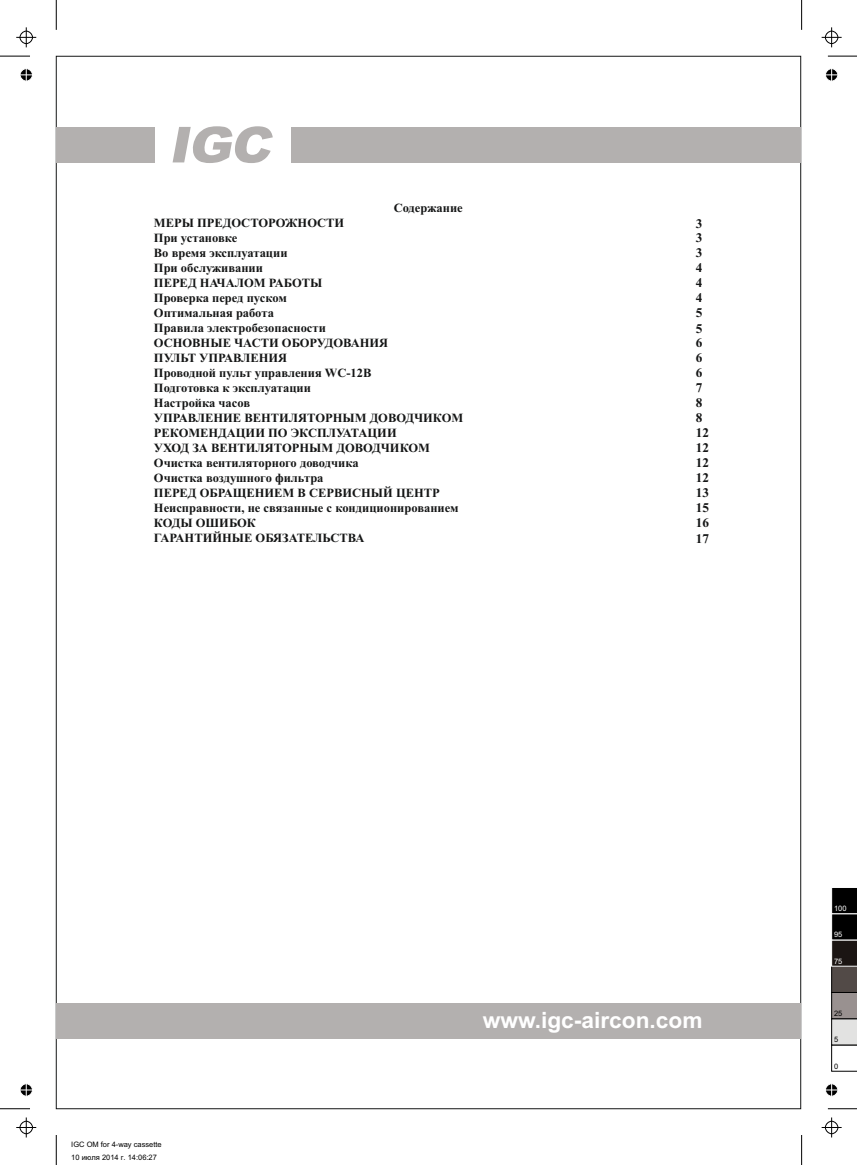
<style>
.page{position:relative;width:857px;height:1165px;background:#fff}
.page>*{position:absolute;margin:0;border:0;box-sizing:border-box;transform-origin:0 0}
.t1{font:700 22.5px "Arial";color:#fff}
.t2{font:700 13.25px/15.1px "Times New Roman";color:#151616}
.t3{font:700 12.5px/15px "Times New Roman";color:#151616}
.t4{font:7.5px/12.5px "Arial";color:#000}
.t5{font:7.5px "Arial";color:#fff}
</style>
<div class="page">
<svg style="left:173px;top:126px;width:100px;height:37px"></svg>
<div style="left:56px;top:127px;width:99px;height:35px;background:#b3b0af"></div>
<div style="left:56px;top:1003px;width:744px;height:35px;background:#b3b0af"></div>
<div style="left:291px;top:127px;width:509px;height:35px;background:#b3b0af"></div>
<hr style="left:0;top:1108px;width:30px;height:1px;background:#000">
<hr style="left:56px;top:1135px;width:1px;height:30px;background:#000">
<hr style="left:0;top:56px;width:30px;height:1px;background:#000">
<hr style="left:56px;top:0;width:1px;height:30px;background:#000">
<svg style="left:828px;top:56px;width:29px;height:1px"></svg>
<hr style="left:801px;top:0;width:1px;height:30px;background:#000">
<svg style="left:828px;top:1108px;width:29px;height:1px"></svg>
<hr style="left:801px;top:1135px;width:1px;height:30px;background:#000">
<svg style="left:16px;top:1117px;width:20px;height:20px"></svg>
<svg style="left:16px;top:27px;width:20px;height:20px"></svg>
<svg style="left:821px;top:27px;width:20px;height:20px"></svg>
<svg style="left:821px;top:1117px;width:20px;height:20px"></svg>
<svg style="left:20px;top:1083px;width:13px;height:14px"></svg>
<svg style="left:20px;top:68px;width:13px;height:13px"></svg>
<svg style="left:825px;top:68px;width:13px;height:13px"></svg>
<svg style="left:825px;top:1083px;width:13px;height:14px"></svg>
<svg style="left:831px;top:888px;width:26px;height:183px;background:#6b6867"></svg>
<p class="t3" style="left:394px;top:202px;width:71px">Содержание</p>
<p class="t3" style="left:154px;top:217px;width:311px">МЕРЫ ПРЕДОСТОРОЖНОСТИ<br>При установке<br>Во время эксплуатации<br>При обслуживании<br>ПЕРЕД НАЧАЛОМ РАБОТЫ<br>Проверка перед пуском<br>Оптимальная работа<br>Правила электробезопасности<br>ОСНОВНЫЕ ЧАСТИ ОБОРУДОВАНИЯ<br>ПУЛЬТ УПРАВЛЕНИЯ<br>Проводной пульт управления WC-12B<br>Подготовка к эксплуатации<br>Настройка часов<br>УПРАВЛЕНИЕ ВЕНТИЛЯТОРНЫМ ДОВОДЧИКОМ<br>РЕКОМЕНДАЦИИ ПО ЭКСПЛУАТАЦИИ<br>УХОД ЗА ВЕНТИЛЯТОРНЫМ ДОВОДЧИКОМ<br>Очистка вентиляторного доводчика<br>Очистка воздушного фильтра<br>ПЕРЕД ОБРАЩЕНИЕМ В СЕРВИСНЫЙ ЦЕНТР<br>Неисправности, не связанные с кондиционированием<br>КОДЫ ОШИБОК<br>ГАРАНТИЙНЫЕ ОБЯЗАТЕЛЬСТВА</p>
<p class="t2" style="left:695px;top:217px;width:8px">3</p>
<p class="t2" style="left:695px;top:232px;width:8px">3</p>
<p class="t2" style="left:696px;top:277px;width:8px">4</p>
<p class="t2" style="left:696px;top:246px;width:8px">3<br>4</p>
<p class="t2" style="left:696px;top:292px;width:8px;text-align:justify">4<br>5<br>5</p>
<p class="t2" style="left:696px;top:336px;width:8px;text-align:justify">6<br>6<br>6<br>7<br>8</p>
<p class="t2" style="left:696px;top:411px;width:15px">8<br>12<br>12<br>12<br>12<br>13<br>15<br>16<br>17</p>
<p class="t4" style="left:71px;top:1139px;width:92px">IGC OM for 4-way cassette<br>10 июля 2014 г. 14:06:27</p>
<h1 class="t1" style="left:482px;top:1012px;width:221px">www.igc-aircon.com</h1>
<p class="t5" style="left:834px;top:906px;width:14px">100</p>
<p class="t5" style="left:834px;top:932px;width:10px">95</p>
<p class="t5" style="left:834px;top:958px;width:10px">75</p>
<p class="t4" style="left:834px;top:1008px;width:10px">25</p>
<p class="t4" style="left:834px;top:1034px;width:6px">5</p>
<p class="t4" style="left:834px;top:1060px;width:6px">0</p>
</div>
